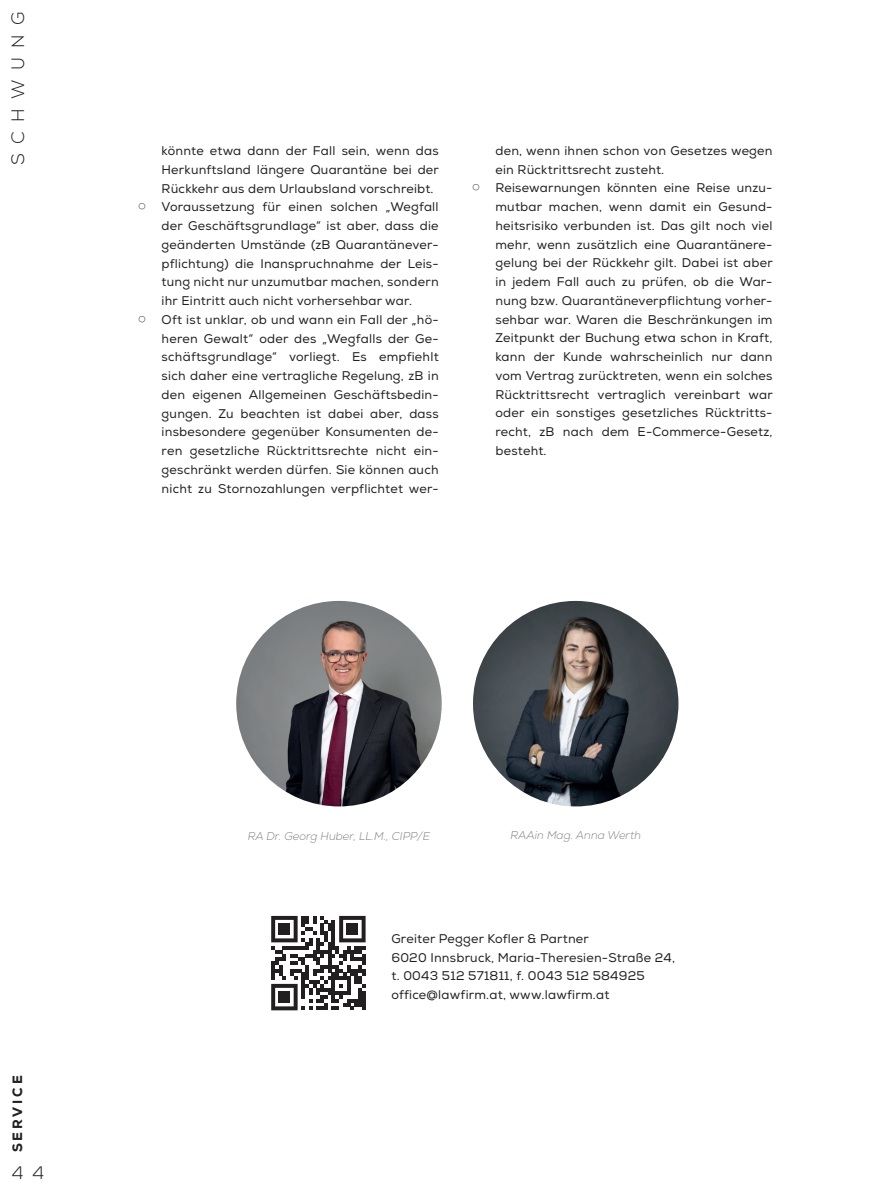
<style>
.page{position:relative;width:893px;height:1191px;background:#fff}
.page>*{position:absolute;margin:0;border:0;box-sizing:border-box;transform-origin:0 0}
.t1{font:300 18px "Nexa";letter-spacing:.515em;color:#231f20}
.t2{font:800 13.5px "Nexa";letter-spacing:.215em;color:#231f20}
.t3{font:12px/18.8px "Nexa";letter-spacing:.02em;color:#231f20}
.t4{font:italic 300 11.25px "Nexa";color:#808285}
</style>
<div class="page">
<svg style="left:271px;top:916px;width:95px;height:94px"></svg>
<div style="left:279px;top:923px;width:11px;height:11px;background:#231f20"></div>
<div style="left:347px;top:923px;width:11px;height:11px;background:#231f20"></div>
<div style="left:279px;top:991px;width:11px;height:11px;background:#231f20"></div>
<img style="left:236px;top:601px;width:206px;height:205px;border-radius:103px">
<img style="left:473px;top:601px;width:205px;height:205px;border-radius:103px">
<h1 class="t1" style="left:7px;top:165px;width:154px;rotate:-90deg">SCHWUNG</h1>
<p class="t3" style="left:162px;top:141px;width:279px">könnte etwa dann der Fall sein, wenn das Herkunftsland längere Quarantäne bei der Rückkehr aus dem Urlaubsland vorschreibt.<br>Voraussetzung für einen solchen „Wegfall der Geschäftsgrundlage“ ist aber, dass die geänderten Umstände (zB Quarantänever&shy;pflichtung) die Inanspruchnahme der Leis&shy;tung nicht nur unzumutbar machen, sondern ihr Eintritt auch nicht vorhersehbar war.<br>Oft ist unklar, ob und wann ein Fall der „hö&shy;heren Gewalt“ oder des „Wegfalls der Ge&shy;schäftsgrundlage“ vorliegt. Es empfiehlt sich daher eine vertragliche Regelung, zB in den eigenen Allgemeinen Geschäftsbedin&shy;gungen. Zu beachten ist dabei aber, dass insbesondere gegenüber Konsumenten de&shy;ren gesetzliche Rücktrittsrechte nicht ein&shy;geschränkt werden dürfen. Sie können auch nicht zu Stornozahlungen verpflichtet wer-</p>
<p class="t3" style="left:495px;top:141px;width:279px">den, wenn ihnen schon von Gesetzes wegen ein Rücktrittsrecht zusteht.<br>Reisewarnungen könnten eine Reise unzu&shy;mutbar machen, wenn damit ein Gesund&shy;heitsrisiko verbunden ist. Das gilt noch viel mehr, wenn zusätzlich eine Quarantänere&shy;gelung bei der Rückkehr gilt. Dabei ist aber in jedem Fall auch zu prüfen, ob die War&shy;nung bzw. Quarantäneverpflichtung vorher&shy;sehbar war. Waren die Beschränkungen im Zeitpunkt der Buchung etwa schon in Kraft, kann der Kunde wahrscheinlich nur dann vom Vertrag zurücktreten, wenn ein solches Rücktrittsrecht vertraglich vereinbart war oder ein sonstiges gesetzliches Rücktritts&shy;recht, zB nach dem E-Commerce-Gesetz, besteht.</p>
<p class="t2" style="left:9px;top:1152px;width:78px;rotate:-90deg">SERVICE</p>
<h1 class="t1" style="left:12px;top:1162px;width:34px">4 4</h1>
<p class="t4" style="left:248px;top:829px;width:184px">RA Dr. Georg Huber, LL.M., CIPP/E</p>
<p class="t4" style="left:510px;top:828px;width:132px">RAAin Mag. Anna Werth</p>
<p class="t3" style="left:391px;top:929px;width:285px">Greiter Pegger Kofler &amp; Partner<br>6020 Innsbruck, Maria-Theresien-Straße 24, t. 0043 512 571811, f. 0043 512 584925 office@lawfirm.at, www.lawfirm.at</p>
</div>
